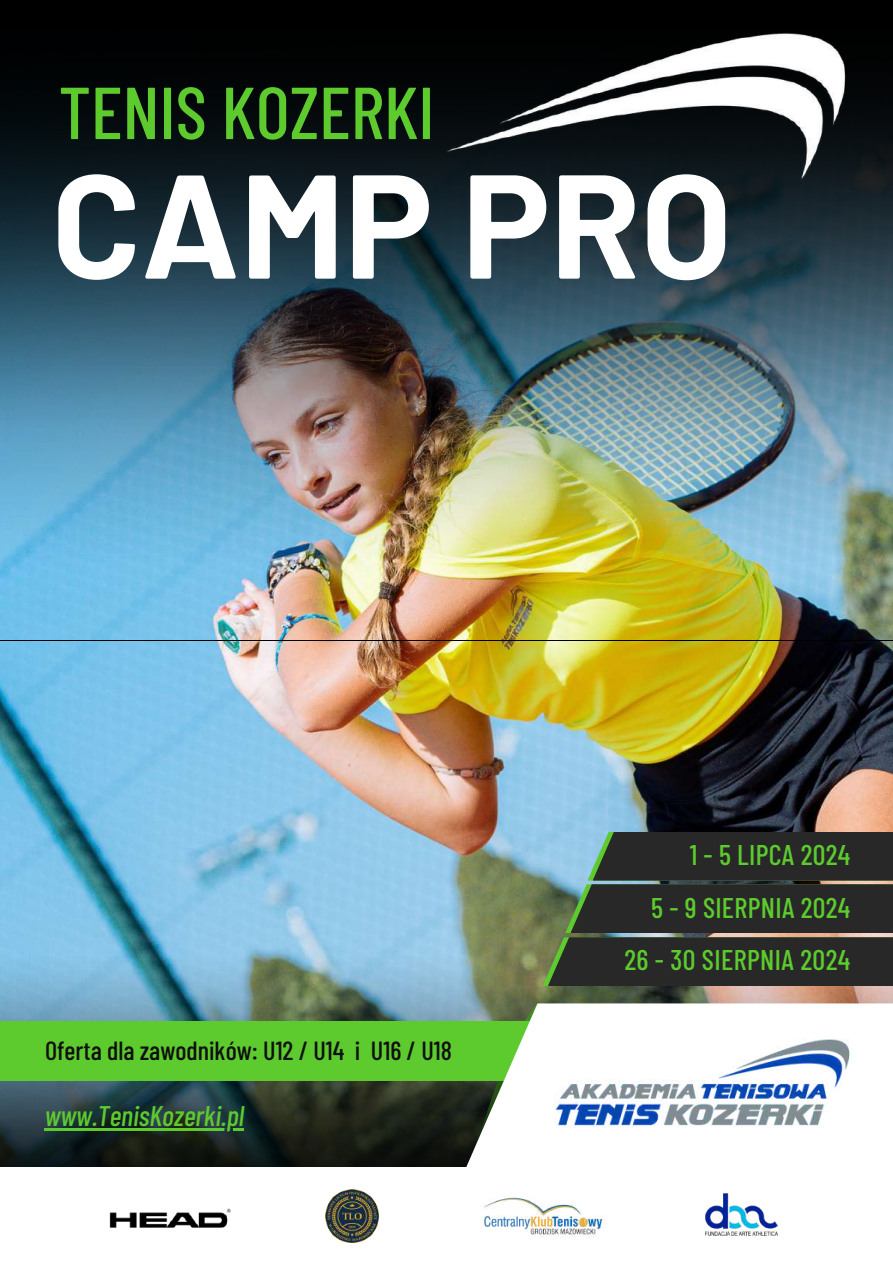
<style>
.page{position:relative;width:893px;height:1264px;background:#fff}
.page>*{position:absolute;margin:0;border:0;box-sizing:border-box;transform-origin:0 0}
.t1{font:700 147.3px "Barlow";color:#fff}
.t2{font:500 73.35px "Barlow Condensed";color:#5dcb2e}
.t3{font:500 28.35px "Barlow Condensed";letter-spacing:.01em;color:#5dcb2e}
.t4{font:italic 500 28.35px "Barlow Condensed";color:#5dcb2e}
.t5{font:500 26.1px "Barlow Condensed";color:#0f0f0f}
</style>
<div class="page">
<img style="left:0;top:0;width:892px;height:641px">
<img style="left:0;top:641px;width:892px;height:526px">
<div style="left:0;top:1021px;width:540px;height:59px;background:#5dcb2e"></div>
<svg style="left:460px;top:1003px;width:432px;height:164px"></svg>
<img style="left:513px;top:997px;width:377px;height:169px">
<svg style="left:542px;top:831px;width:350px;height:155px;background:#363b39"></svg>
<img style="left:484px;top:1197px;width:121px;height:41px">
<img style="left:705px;top:1193px;width:73px;height:43px">
<img style="left:326px;top:1189px;width:53px;height:52px">
<img style="left:109px;top:1208px;width:122px;height:20px">
<img style="left:396px;top:0;width:496px;height:226px">
<hr style="left:45px;top:1128px;width:199px;height:2px;background:#5dcb2e">
<h2 class="t2" style="left:59px;top:66px;width:377px">TENIS KOZERKI</h2>
<h1 class="t1" style="left:51px;top:131px;width:682px">CAMP PRO</h1>
<p class="t3" style="left:689px;top:836px;width:162px">1 - 5 LIPCA 2024</p>
<p class="t3" style="left:651px;top:889px;width:201px">5 - 9 SIERPNIA 2024</p>
<p class="t5" style="left:45px;top:1033px;width:408px">Oferta dla zawodników: U12 / U14 i U16 / U18</p>
<p class="t4" style="left:45px;top:1098px;width:201px">www.TenisKozerki.pl</p>
<p class="t3" style="left:624px;top:941px;width:227px">26 - 30 SIERPNIA 2024</p>
</div>
